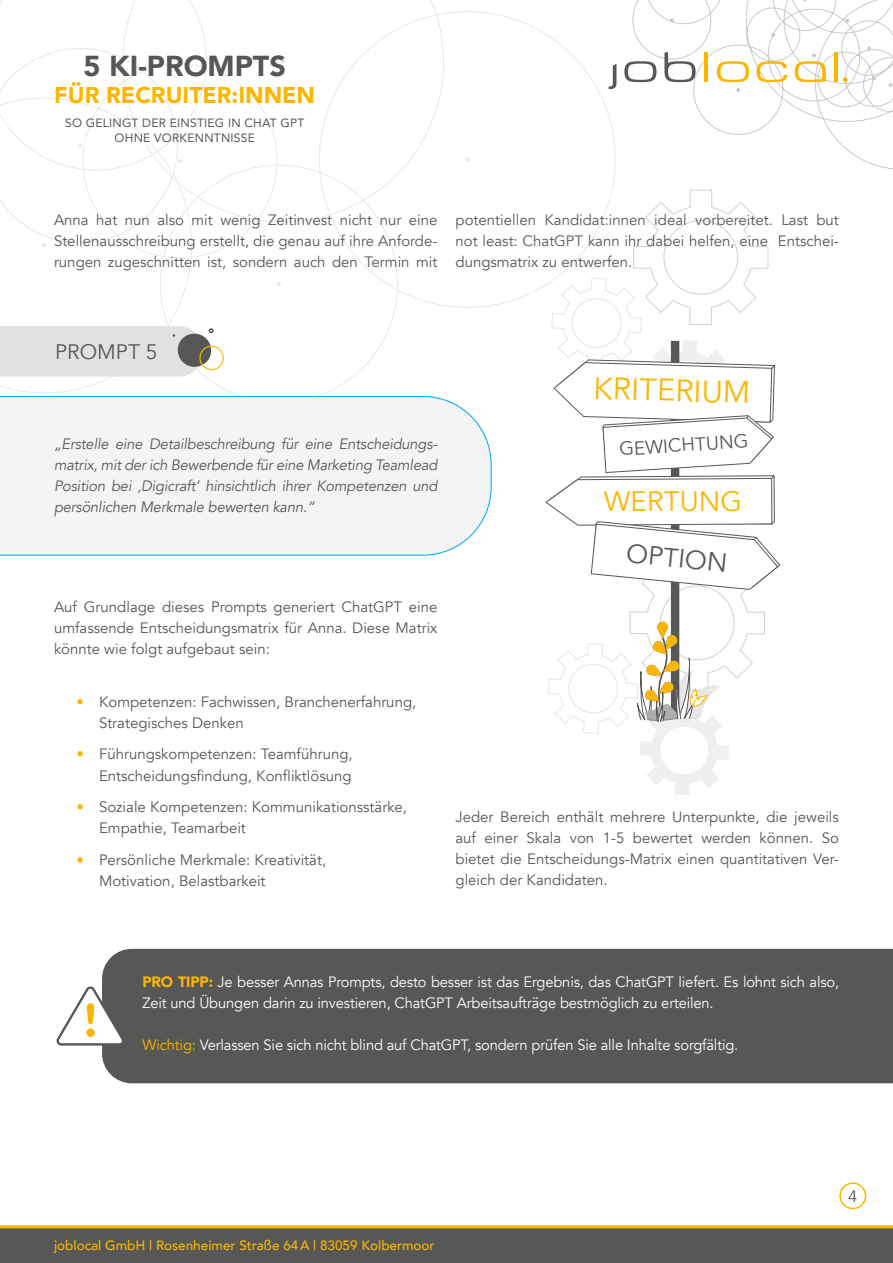
<style>
.page{position:relative;width:893px;height:1263px;background:#fff}
.page>*{position:absolute;margin:0;border:0;box-sizing:border-box;transform-origin:0 0}
.t1{font:30.9px "Avenir";color:#fab600}
.t2{font:900 28.8px "Avenir";color:#575756}
.t3{font:27.9px "Avenir";letter-spacing:-.01em;color:#fab600}
.t4{font:26.25px "Avenir";color:#575756}
.t5{font:900 22.8px "Avenir";color:#fab600}
.t6{font:21px "Avenir";color:#575756}
.t7{font:18.9px "Avenir";color:#575756}
.t8{font:16.5px "Avenir";color:#575756}
.t9{font:15px/21px "Avenir";color:#575756;text-align:justify}
.t10{font:15px/21px "Avenir";letter-spacing:-.01em;color:#fff}
.t11{font:italic 15px/21px "Avenir";letter-spacing:-.01em;color:#575756;text-align:justify}
.t12{font:500 13.5px "Avenir";color:#fab600}
.t13{font:12px/15.6px "Avenir";letter-spacing:.02em;color:#575756;text-align:center}
.s1{color:#fab600}
.s2{font-weight:900;color:#fab600}
</style>
<div class="page">
<svg style="left:637px;top:0;width:256px;height:190px"></svg>
<svg style="left:872px;top:76px;width:4px;height:4px"></svg>
<svg style="left:845px;top:19px;width:4px;height:4px"></svg>
<svg style="left:867px;top:46px;width:4px;height:4px"></svg>
<svg style="left:736px;top:88px;width:4px;height:4px"></svg>
<svg style="left:771px;top:33px;width:4px;height:4px"></svg>
<svg style="left:670px;top:18px;width:4px;height:4px"></svg>
<svg style="left:889px;top:83px;width:3px;height:4px"></svg>
<svg style="left:843px;top:77px;width:5px;height:5px"></svg>
<svg style="left:637px;top:61px;width:19px;height:21px"></svg>
<hr style="left:704px;top:52px;width:4px;height:30px;background:#fab600">
<hr style="left:834px;top:52px;width:4px;height:30px;background:#fab600">
<svg style="left:717px;top:61px;width:32px;height:21px"></svg>
<svg style="left:756px;top:61px;width:31px;height:21px"></svg>
<svg style="left:664px;top:52px;width:32px;height:30px"></svg>
<svg style="left:795px;top:53px;width:31px;height:29px"></svg>
<svg style="left:143px;top:165px;width:272px;height:231px"></svg>
<svg style="left:298px;top:0;width:339px;height:328px"></svg>
<svg style="left:143px;top:73px;width:148px;height:199px"></svg>
<svg style="left:277px;top:282px;width:4px;height:4px"></svg>
<svg style="left:465px;top:157px;width:5px;height:5px"></svg>
<svg style="left:0;top:0;width:223px;height:256px"></svg>
<svg style="left:545px;top:190px;width:236px;height:605px"></svg>
<div style="left:839px;top:1182px;width:27px;height:27px;border:2px solid #fab600;border-radius:50%"></div>
<svg style="left:0;top:1225px;width:893px;height:38px;background:#655f4f"></svg>
<svg style="left:0;top:326px;width:226px;height:51px;background:#d9d9d8"></svg>
<div style="left:0;top:396px;width:492px;height:160px;background:#f4f4f4"></div>
<div style="left:102px;top:949px;width:791px;height:134px;background:#575756"></div>
<svg style="left:56px;top:986px;width:69px;height:59px"></svg>
<h2 class="t2" style="left:83px;top:41px;width:204px">5 KI-PROMPTS</h2>
<h3 class="t5" style="left:54px;top:75px;width:262px">FÜR RECRUITER:INNEN</h3>
<p class="t13" style="left:65px;top:115px;width:241px">SO GELINGT DER EINSTIEG IN CHAT GPT<br>OHNE VORKENNTNISSE</p>
<p class="t9" style="left:54px;top:209px;width:385px">Anna hat nun also mit wenig Zeitinvest nicht nur eine Stellenausschreibung erstellt, die genau auf ihre Anforde&shy;rungen zugeschnitten ist, sondern auch den Termin mit</p>
<p class="t9" style="left:455px;top:209px;width:385px">potentiellen Kandidat:innen ideal vorbereitet. Last but not least: ChatGPT kann ihr dabei helfen, eine Entschei&shy;dungsmatrix zu entwerfen.</p>
<h3 class="t6" style="left:55px;top:339px;width:104px">PROMPT 5</h3>
<p class="t11" style="left:54px;top:434px;width:385px">„Erstelle eine Detailbeschreibung für eine Entscheidungs&shy;matrix, mit der ich Bewerbende für eine Marketing Teamlead Position bei ‚Digicraft‘ hinsichtlich ihrer Kompetenzen und persönlichen Merkmale bewerten kann.“</p>
<p class="t9" style="left:54px;top:597px;width:385px">Auf Grundlage dieses Prompts generiert ChatGPT eine umfassende Entscheidungsmatrix für Anna. Diese Matrix könnte wie folgt aufgebaut sein:</p>
<p class="t9" style="left:99px;top:692px;width:319px;text-indent:-22px"><span class="s1">•</span> Kompetenzen: Fachwissen, Branchenerfahrung,<br>Strategisches Denken</p>
<p class="t9" style="left:76px;top:744px;width:278px;text-align:right"><span class="s1">•</span> Führungskompetenzen: Teamführung,<br>Entscheidungsfindung, Konfliktlösung</p>
<p class="t9" style="left:99px;top:797px;width:310px;text-indent:-22px"><span class="s1">•</span> Soziale Kompetenzen: Kommunikationsstärke,<br>Empathie, Teamarbeit</p>
<p class="t9" style="left:99px;top:849px;width:229px;text-indent:-22px"><span class="s1">•</span> Persönliche Merkmale: Kreativität,<br>Motivation, Belastbarkeit</p>
<h1 class="t1" style="left:594px;top:369px;width:159px;rotate:2deg">KRITERIUM</h1>
<p class="t7" style="left:619px;top:438px;width:131px;rotate:-4deg">GEWICHTUNG</p>
<h3 class="t3" style="left:604px;top:485px;width:140px">WERTUNG</h3>
<h3 class="t4" style="left:628px;top:537px;width:103px;rotate:6deg">OPTION</h3>
<p class="t9" style="left:455px;top:806px;width:385px">Jeder Bereich enthält mehrere Unterpunkte, die jeweils auf einer Skala von 1-5 bewertet werden können. So bietet die Entscheidungs-Matrix einen quantitativen Ver&shy;gleich der Kandidaten.</p>
<p class="t10" style="left:142px;top:971px;width:698px"><span class="s2">PRO TIPP:</span> Je besser Annas Prompts, desto besser ist das Ergebnis, das ChatGPT liefert. Es lohnt sich also,<br>Zeit und Übungen darin zu investieren, ChatGPT Arbeitsaufträge bestmöglich zu erteilen.</p>
<p class="t10" style="left:142px;top:1034px;width:597px"><span class="s1">Wichtig:</span> Verlassen Sie sich nicht blind auf ChatGPT, sondern prüfen Sie alle Inhalte sorgfältig.</p>
<p class="t12" style="left:54px;top:1233px;width:382px">joblocal GmbH | Rosenheimer Straße 64A | 83059 Kolbermoor</p>
<p class="t8" style="left:848px;top:1186px;width:11px">4</p>
</div>
